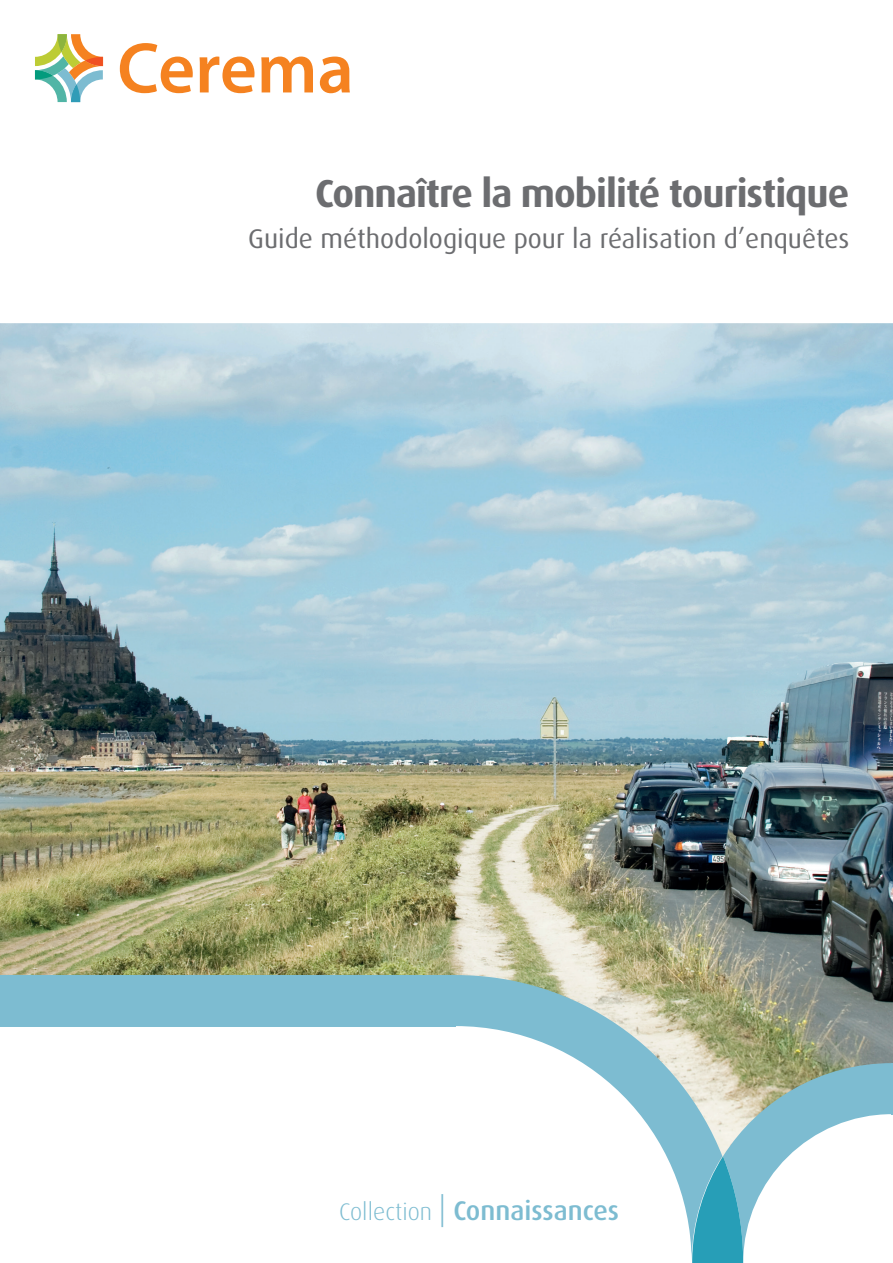
<style>
.page{position:relative;width:893px;height:1263px;background:#fff}
.page>*{position:absolute;margin:0;border:0;box-sizing:border-box;transform-origin:0 0}
.t1{font:700 39px "Dax OT";letter-spacing:-.025em;color:#6c6d70}
.t2{font:27px "Dax OT";color:#6c6d70}
.t3{font:500 27px "Dax OT";color:#7dbcd1}
.s1{font-weight:300;font-size:24px}
.s2{font-weight:300;font-size:33px}
</style>
<div class="page">
<img style="left:0;top:323px;width:893px;height:792px">
<svg style="left:456px;top:975px;width:287px;height:284px"></svg>
<div style="left:0;top:975px;width:456px;height:51px;background:#7dbcd1"></div>
<svg style="left:692px;top:1063px;width:200px;height:200px"></svg>
<hr style="left:891px;top:1063px;width:2px;height:51px;background:#7dbcd1">
<svg style="left:120px;top:43px;width:73px;height:50px"></svg>
<svg style="left:200px;top:57px;width:55px;height:36px"></svg>
<svg style="left:261px;top:57px;width:52px;height:35px"></svg>
<svg style="left:320px;top:57px;width:30px;height:36px"></svg>
<svg style="left:35px;top:34px;width:68px;height:68px"></svg>
<h1 class="t1" style="left:315px;top:172px;width:536px">Connaître la mobilité touristique</h1>
<p class="t2" style="left:248px;top:224px;width:603px">Guide méthodologique pour la réalisation d’enquêtes</p>
<p class="t3" style="left:339px;top:1196px;width:281px"><span class="s1">Collection</span> <span class="s2">|</span> Connaissances</p>
</div>
